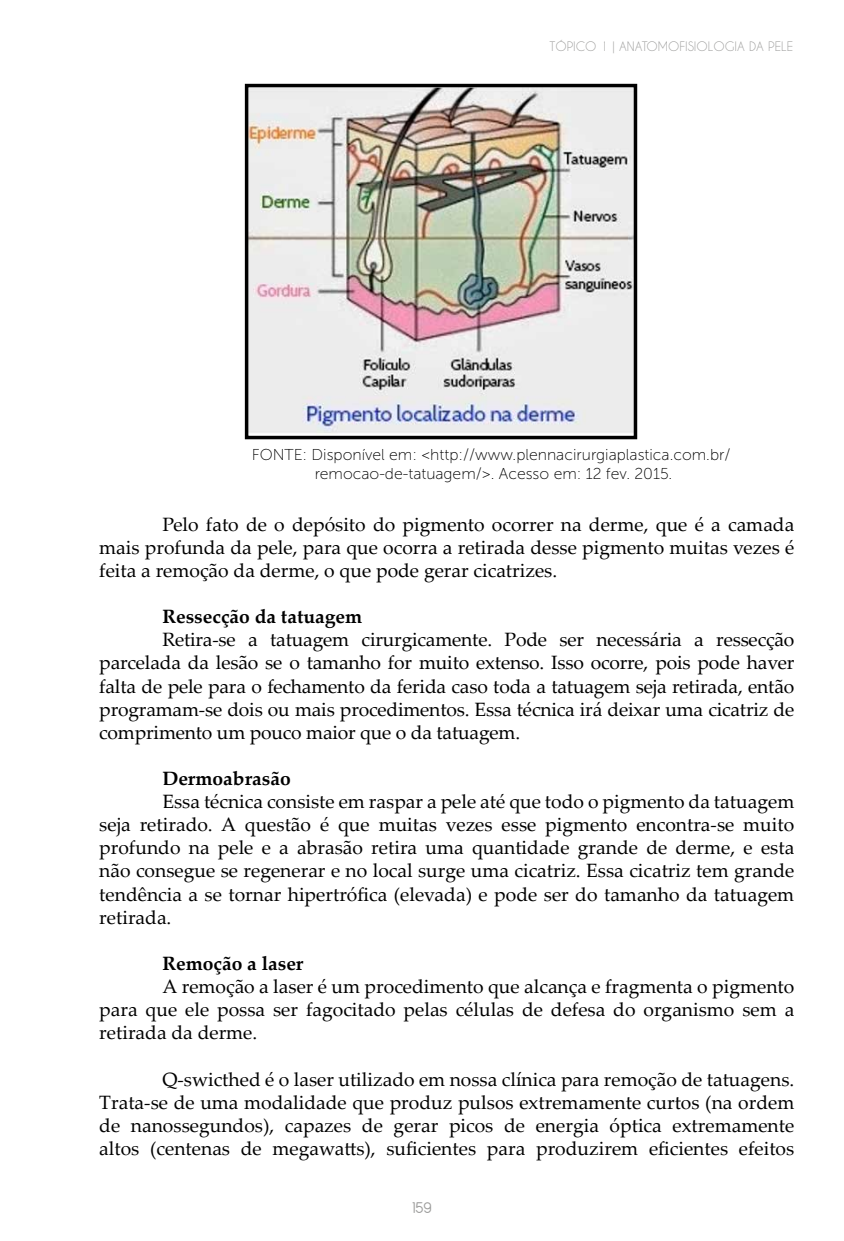
<style>
.page{position:relative;width:844px;height:1241px;background:#fff}
.page>*{position:absolute;margin:0;border:0;box-sizing:border-box;transform-origin:0 0}
.t1{font:19.25px/23.1px "Palatino Linotype";color:#000;text-align:justify}
.t2{font:700 19.25px "Palatino Linotype";color:#000}
.t3{font:17.5px "Alcefun Round";color:#9d9d9c}
.t4{font:15.75px/18.9px "Museo Sans 100";color:#000;text-align:center}
.t5{font:12.25px "Caviar Dreams";color:#9d9d9c}
</style>
<div class="page">
<img style="left:250px;top:89px;width:382px;height:345px">
<div style="left:245px;top:84px;width:392px;height:355px;border:4px solid #000"></div>
<p class="t5" style="left:549px;top:40px;width:245px">TÓPICO 1 | ANATOMOFISIOLOGIA DA PELE</p>
<p class="t4" style="left:251px;top:445px;width:480px">FONTE: Disponível em: &lt;http://www.plennacirurgiaplastica.com.br/ remocao-de-tatuagem/&gt;. Acesso em: 12 fev. 2015.</p>
<p class="t1" style="left:99px;top:512px;width:696px;text-indent:63px">Pelo fato de o depósito do pigmento ocorrer na derme, que é a camada mais profunda da pele, para que ocorra a retirada desse pigmento muitas vezes é feita a remoção da derme, o que pode gerar cicatrizes.</p>
<p class="t2" style="left:162px;top:603px;width:201px">Ressecção da tatuagem</p>
<p class="t1" style="left:99px;top:627px;width:696px;text-indent:63px">Retira-se a tatuagem cirurgicamente. Pode ser necessária a ressecção parcelada da lesão se o tamanho for muito extenso. Isso ocorre, pois pode haver falta de pele para o fechamento da ferida caso toda a tatuagem seja retirada, então programam-se dois ou mais procedimentos. Essa técnica irá deixar uma cicatriz de comprimento um pouco maior que o da tatuagem.</p>
<p class="t2" style="left:162px;top:764px;width:130px">Dermoabrasão</p>
<p class="t1" style="left:99px;top:789px;width:696px;text-indent:63px">Essa técnica consiste em raspar a pele até que todo o pigmento da tatuagem seja retirado. A questão é que muitas vezes esse pigmento encontra-se muito profundo na pele e a abrasão retira uma quantidade grande de derme, e esta não consegue se regenerar e no local surge uma cicatriz. Essa cicatriz tem grande tendência a se tornar hipertrófica (elevada) e pode ser do tamanho da tatuagem retirada.</p>
<p class="t2" style="left:162px;top:949px;width:143px">Remoção a laser</p>
<p class="t1" style="left:99px;top:974px;width:696px;text-indent:63px">A remoção a laser é um procedimento que alcança e fragmenta o pigmento para que ele possa ser fagocitado pelas células de defesa do organismo sem a retirada da derme.</p>
<p class="t1" style="left:99px;top:1066px;width:696px;text-indent:63px">Q-swicthed é o laser utilizado em nossa clínica para remoção de tatuagens.<br>Trata-se de uma modalidade que produz pulsos extremamente curtos (na ordem de nanossegundos), capazes de gerar picos de energia óptica extremamente altos (centenas de megawatts), suficientes para produzirem eficientes efeitos</p>
<p class="t3" style="left:412px;top:1197px;width:21px">159</p>
</div>
